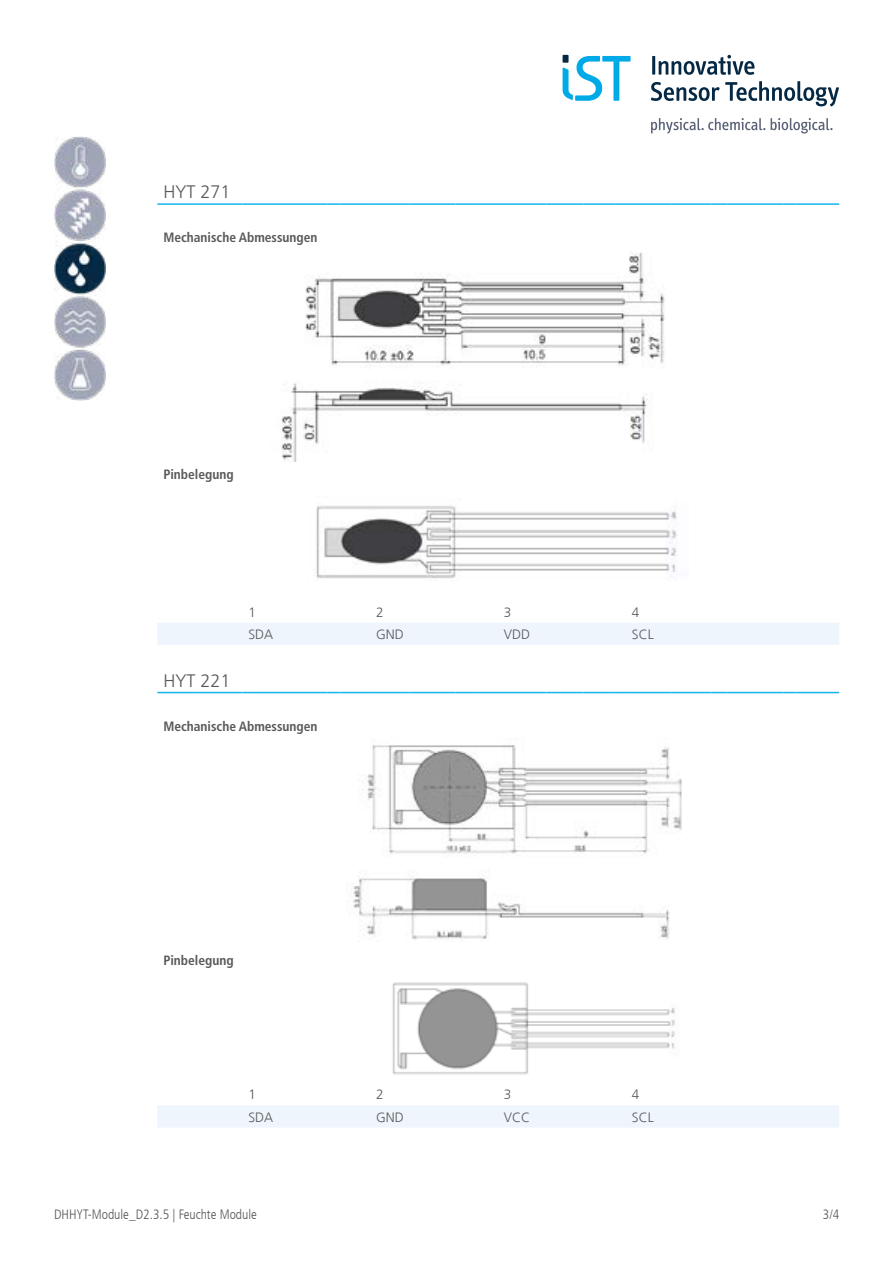
<style>
.page{position:relative;width:893px;height:1263px;background:#fff}
.page>*{position:absolute;margin:0;border:0;box-sizing:border-box;transform-origin:0 0}
.t1{font:300 18px "Frutiger LT Com";color:#58595b}
.t2{font:700 condensed 13.5px "Frutiger LT Com";color:#58595b}
.t3{font:300 condensed 13.5px "Frutiger LT Com";color:#58595b}
.t4{font:300 13.5px "Frutiger LT Com";color:#58595b}
</style>
<div class="page">
<svg style="left:157px;top:623px;width:682px;height:504px"></svg>
<hr style="left:157px;top:203px;width:43px;height:2px;background:#13b6eb">
<hr style="left:200px;top:203px;width:42px;height:2px;background:#13b6eb">
<hr style="left:242px;top:203px;width:86px;height:2px;background:#13b6eb">
<svg style="left:328px;top:203px;width:13px;height:2px"></svg>
<hr style="left:341px;top:203px;width:29px;height:2px;background:#13b6eb">
<hr style="left:370px;top:203px;width:32px;height:2px;background:#13b6eb">
<svg style="left:402px;top:203px;width:7px;height:2px"></svg>
<hr style="left:409px;top:203px;width:47px;height:2px;background:#13b6eb">
<hr style="left:456px;top:203px;width:22px;height:2px;background:#13b6eb">
<hr style="left:478px;top:203px;width:20px;height:2px;background:#13b6eb">
<hr style="left:498px;top:203px;width:49px;height:2px;background:#13b6eb">
<hr style="left:547px;top:203px;width:36px;height:2px;background:#13b6eb">
<hr style="left:583px;top:203px;width:32px;height:2px;background:#13b6eb">
<svg style="left:615px;top:203px;width:11px;height:2px"></svg>
<hr style="left:626px;top:203px;width:45px;height:2px;background:#13b6eb">
<hr style="left:671px;top:203px;width:40px;height:2px;background:#13b6eb">
<svg style="left:711px;top:203px;width:16px;height:2px"></svg>
<hr style="left:727px;top:203px;width:27px;height:2px;background:#13b6eb">
<hr style="left:754px;top:203px;width:29px;height:2px;background:#13b6eb">
<svg style="left:783px;top:203px;width:13px;height:2px"></svg>
<hr style="left:796px;top:203px;width:43px;height:2px;background:#13b6eb">
<hr style="left:157px;top:692px;width:43px;height:1px;background:#13b6eb">
<hr style="left:200px;top:692px;width:42px;height:1px;background:#13b6eb">
<hr style="left:242px;top:692px;width:86px;height:1px;background:#13b6eb">
<svg style="left:328px;top:692px;width:42px;height:1px"></svg>
<hr style="left:370px;top:692px;width:32px;height:1px;background:#13b6eb">
<hr style="left:409px;top:692px;width:47px;height:1px;background:#13b6eb">
<svg style="left:456px;top:692px;width:42px;height:1px"></svg>
<hr style="left:498px;top:692px;width:49px;height:1px;background:#13b6eb">
<hr style="left:547px;top:692px;width:36px;height:1px;background:#13b6eb">
<hr style="left:583px;top:692px;width:32px;height:1px;background:#13b6eb">
<hr style="left:626px;top:692px;width:45px;height:1px;background:#13b6eb">
<hr style="left:671px;top:692px;width:40px;height:1px;background:#13b6eb">
<svg style="left:711px;top:692px;width:85px;height:1px"></svg>
<hr style="left:796px;top:692px;width:43px;height:1px;background:#13b6eb">
<img style="left:281px;top:252px;width:384px;height:209px">
<img style="left:316px;top:505px;width:361px;height:76px">
<img style="left:298px;top:738px;width:442px;height:206px">
<img style="left:384px;top:974px;width:302px;height:108px">
<svg style="left:651px;top:81px;width:188px;height:26px"></svg>
<hr style="left:652px;top:56px;width:3px;height:19px;background:#052944">
<svg style="left:659px;top:55px;width:95px;height:20px"></svg>
<svg style="left:771px;top:118px;width:62px;height:16px"></svg>
<svg style="left:651px;top:118px;width:114px;height:16px"></svg>
<div style="left:563px;top:55px;width:5px;height:8px;background:#052944"></div>
<svg style="left:563px;top:56px;width:68px;height:45px"></svg>
<img style="left:54px;top:136px;width:51px;height:265px">
<h1 class="t1" style="left:163px;top:181px;width:69px">HYT 271</h1>
<p class="t2" style="left:163px;top:230px;width:156px">Mechanische Abmessungen</p>
<p class="t2" style="left:163px;top:466px;width:72px">Pinbelegung</p>
<p class="t4" style="left:248px;top:604px;width:9px">1</p>
<p class="t4" style="left:376px;top:604px;width:9px">2</p>
<p class="t4" style="left:504px;top:604px;width:9px">3</p>
<p class="t4" style="left:632px;top:604px;width:9px">4</p>
<p class="t4" style="left:248px;top:626px;width:26px">SDA</p>
<p class="t4" style="left:376px;top:626px;width:29px">GND</p>
<p class="t4" style="left:504px;top:626px;width:28px">VDD</p>
<p class="t4" style="left:632px;top:626px;width:23px">SCL</p>
<h1 class="t1" style="left:163px;top:670px;width:69px">HYT 221</h1>
<p class="t2" style="left:163px;top:718px;width:156px">Mechanische Abmessungen</p>
<p class="t2" style="left:163px;top:953px;width:72px">Pinbelegung</p>
<p class="t4" style="left:248px;top:1087px;width:9px">1</p>
<p class="t4" style="left:376px;top:1087px;width:9px">2</p>
<p class="t4" style="left:504px;top:1087px;width:9px">3</p>
<p class="t4" style="left:632px;top:1087px;width:9px">4</p>
<p class="t4" style="left:248px;top:1109px;width:26px">SDA</p>
<p class="t4" style="left:376px;top:1109px;width:29px">GND</p>
<p class="t4" style="left:504px;top:1109px;width:28px">VCC</p>
<p class="t4" style="left:632px;top:1109px;width:23px">SCL</p>
<p class="t3" style="left:54px;top:1207px;width:204px">DHHYT-Module_D2.3.5 | Feuchte Module</p>
<p class="t3" style="left:823px;top:1207px;width:18px">3/4</p>
</div>
